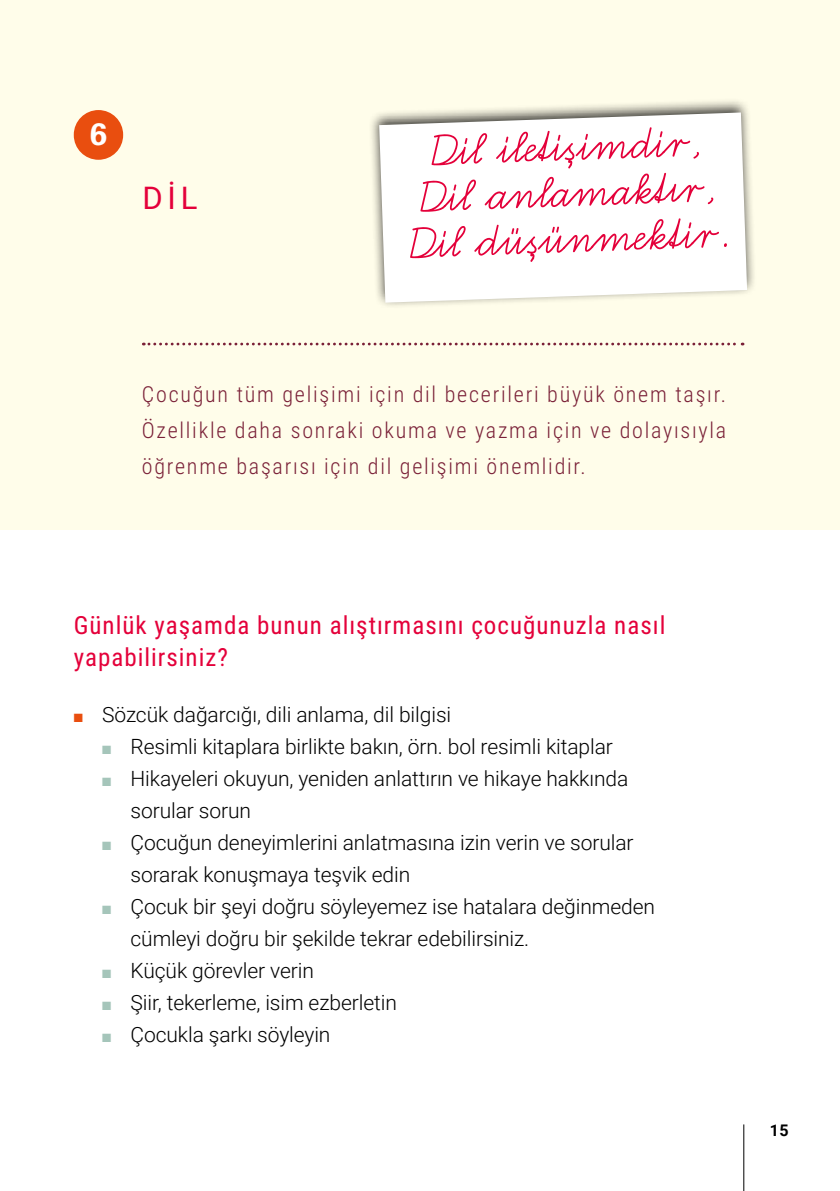
<style>
.page{position:relative;width:840px;height:1191px;background:#fff}
.page>*{position:absolute;margin:0;border:0;box-sizing:border-box;transform-origin:0 0}
.t1{font:54px/46px "Bienchen SAS";color:#e4003a;text-align:center}
.t2{font:31px "Roboto";color:#e4003a}
.t3{font:700 31px "Univers";color:#fff}
.t4{font:25px/32px "Roboto Condensed";letter-spacing:.04em;color:#e4003a}
.t5{font:300 22px/36px "Roboto Condensed";letter-spacing:.08em;color:#7a2037;text-align:justify}
.t6{font:300 21px/32px "Roboto";letter-spacing:-.005em;color:#000}
.t7{font:700 16px "Roboto";color:#000}
.s1{color:#e94e0f}
.s2{color:#a5c5ba}
</style>
<div class="page">
<div style="left:0;top:0;width:839px;height:529px;background:#fffdea"></div>
<hr style="left:743px;top:1124px;width:1px;height:67px;background:#000">
<div style="left:74px;top:110px;width:49px;height:50px;background:#e94e0f;border-radius:25px"></div>
<svg style="left:143px;top:343px;width:599px;height:2px"></svg>
<div style="left:368px;top:98px;width:388px;height:211px;background:#000;opacity:.75"></div>
<svg style="left:379px;top:112px;width:367px;height:191px;background:#faf9f8"></svg>
<svg style="left:567px;top:159px;width:5px;height:9px"></svg>
<svg style="left:664px;top:184px;width:15px;height:18px"></svg>
<svg style="left:530px;top:253px;width:4px;height:9px"></svg>
<h2 class="t3" style="left:90px;top:116px;width:19px">6</h2>
<h2 class="t2" style="left:142px;top:177px;width:57px">DİL</h2>
<h1 class="t1" style="left:407px;top:129px;width:317px;rotate:-2deg">Dil iletisimdir,<br>Dil anlamakt r,<br>Dil düsünmektir.</h1>
<p class="t5" style="left:142px;top:375px;width:585px">Çocuğun tüm gelişimi için dil becerileri büyük önem taşır.<br>Özellikle daha sonraki okuma ve yazma için ve dolayısıyla öğrenme başarısı için dil gelişimi önemlidir.</p>
<p class="t4" style="left:74px;top:608px;width:592px">Günlük yaşamda bunun alıştırmasını çocuğunuzla nasıl yapabilirsiniz?</p>
<p class="t6" style="left:74px;top:697px;width:379px"><span class="s1">■</span> Sözcük dağarcığı, dili anlama, dil bilgisi</p>
<p class="t6" style="left:102px;top:729px;width:512px"><span class="s2">■</span> Resimli kitaplara birlikte bakın, örn. bol resimli kitaplar</p>
<p class="t6" style="left:130px;top:761px;width:499px;text-indent:-28px"><span class="s2">■</span> Hikayeleri okuyun, yeniden anlattırın ve hikaye hakkında sorular sorun</p>
<p class="t6" style="left:130px;top:825px;width:504px;text-indent:-28px"><span class="s2">■</span> Çocuğun deneyimlerini anlatmasına izin verin ve sorular sorarak konuşmaya teşvik edin</p>
<p class="t6" style="left:130px;top:889px;width:525px;text-indent:-28px"><span class="s2">■</span> Çocuk bir şeyi doğru söyleyemez ise hatalara değinmeden cümleyi doğru bir şekilde tekrar edebilirsiniz.</p>
<p class="t6" style="left:102px;top:953px;width:213px"><span class="s2">■</span> Küçük görevler verin</p>
<p class="t6" style="left:102px;top:985px;width:296px"><span class="s2">■</span> Şiir, tekerleme, isim ezberletin</p>
<p class="t6" style="left:102px;top:1017px;width:230px"><span class="s2">■</span> Çocukla şarkı söyleyin</p>
<p class="t7" style="left:769px;top:1119px;width:21px">15</p>
</div>
